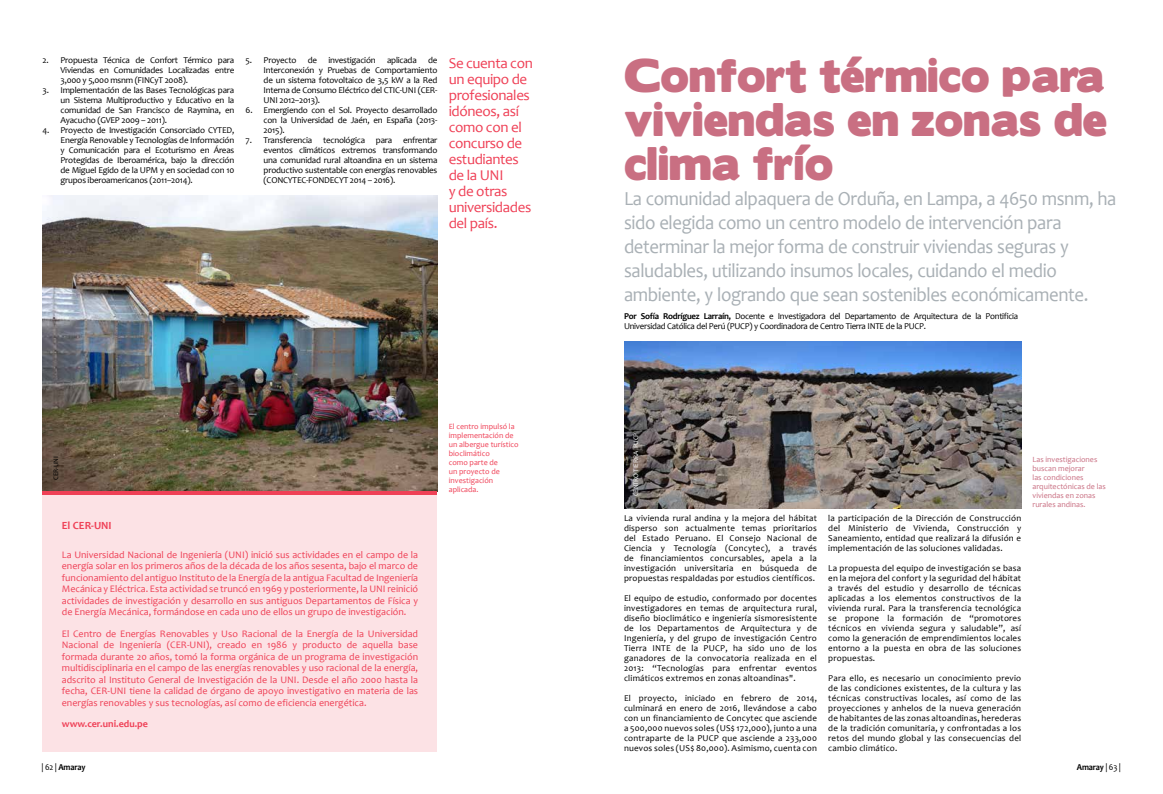
<style>
.page{position:relative;width:1163px;height:794px;background:#fff}
.page>*{position:absolute;margin:0;border:0;box-sizing:border-box;transform-origin:0 0}
.t1{font:42px/44px "Boris Black Bloxx";color:#c96f82;text-align:justify}
.t2{font:20px/24px "Candara";letter-spacing:-.02em;color:#a9b0b5;scale:.94 1}
.t3{font:15px/16px "Candara";letter-spacing:-.025em;color:#ef4056}
.t4{font:700 11px "Candara";color:#ef4056}
.t5{font:10px/11.5px "Candara";color:#ef4056;text-align:justify}
.t6{font:700 10px "Candara";color:#ef4056}
.t7{font:9px/10px "Candara";letter-spacing:-.025em;color:#000;text-align:justify}
.t8{font:700 9px "Candara";letter-spacing:-.02em;color:#000;scale:.93 1}
.t9{font:8px/9px "Candara";color:#ef4056}
.t10{font:8px/9px "Candara";color:#c96f82}
.t11{font:7px "Candara";letter-spacing:-.03em;color:#fff}
.t12{font:7px "Candara";letter-spacing:-.03em;color:#000}
.s1{font-weight:700}
.s2{font-weight:400}
</style>
<div class="page">
<div style="left:43px;top:493px;width:394px;height:258px;background:#fce2e5"></div>
<img style="left:43px;top:195px;width:394px;height:297px">
<hr style="left:43px;top:492px;width:394px;height:3px;background:#ef4056">
<img style="left:624px;top:342px;width:396px;height:166px">
<p class="t7" style="left:61px;top:55px;width:175px;text-indent:-18px">2. Propuesta Técnica de Confort Térmico para Viviendas en Comunidades Localizadas entre 3,000 y 5,000 msnm (FINCyT 2008).</p>
<p class="t7" style="left:61px;top:85px;width:175px;text-indent:-18px">3. Implementación de las Bases Tecnológicas para un Sistema Multiproductivo y Educativo en la comunidad de San Francisco de Raymina, en Ayacucho (GVEP 2009 – 2011).</p>
<p class="t7" style="left:61px;top:125px;width:175px;text-indent:-18px">4. Proyecto de Investigación Consorciado CYTED, Energía Renovable y Tecnologías de Información y Comunicación para el Ecoturismo en Áreas Protegidas de Iberoamérica, bajo la dirección de Miguel Egido de la UPM y en sociedad con 10 grupos iberoamericanos (2011–2014).</p>
<p class="t7" style="left:245px;top:55px;width:52px">5. Proyecto</p>
<p class="t7" style="left:308px;top:55px;width:11px">de</p>
<p class="t7" style="left:328px;top:55px;width:49px">investigación</p>
<p class="t7" style="left:387px;top:55px;width:31px">aplicada</p>
<p class="t7" style="left:263px;top:55px;width:175px;text-indent:164px">de Interconexión y Pruebas de Comportamiento de un sistema fotovoltaico de 3,5 kW a la Red Interna de Consumo Eléctrico del CTIC-UNI (CER-UNI 2012–2013).</p>
<p class="t7" style="left:263px;top:105px;width:175px;text-indent:-18px">6. Emergiendo con el Sol. Proyecto desarrollado con la Universidad de Jaén, en España (2013- 2015).</p>
<p class="t7" style="left:263px;top:135px;width:175px;text-indent:-18px">7. Transferencia tecnológica para enfrentar eventos climáticos extremos transformando una comunidad rural altoandina en un sistema productivo sustentable con energías renovables (CONCYTEC-FONDECYT 2014 – 2016).</p>
<h3 class="t3" style="left:448px;top:55px;width:86px">Se cuenta con un equipo de profesionales idóneos, así como con el concurso de estudiantes de la UNI<br>y de otras universidades del país.</h3>
<p class="t12" style="left:51px;top:480px;width:25px;rotate:-90deg">CER-UNI</p>
<p class="t4" style="left:62px;top:519px;width:51px">El CER-UNI</p>
<p class="t5" style="left:62px;top:549px;width:358px">La Universidad Nacional de Ingeniería (UNI) inició sus actividades en el campo de la energía solar en los primeros años de la década de los años sesenta, bajo el marco de funcionamiento del antiguo Instituto de la Energía de la antigua Facultad de Ingeniería Mecánica y Eléctrica. Esta actividad se truncó en 1969 y posteriormente, la UNI reinició actividades de investigación y desarrollo en sus antiguos Departamentos de Física y de Energía Mecánica, formándose en cada uno de ellos un grupo de investigación.</p>
<p class="t5" style="left:62px;top:628px;width:358px">El Centro de Energías Renovables y Uso Racional de la Energía de la Universidad Nacional de Ingeniería (CER-UNI), creado en 1986 y producto de aquella base formada durante 20 años, tomó la forma orgánica de un programa de investigación multidisciplinaria en el campo de las energías renovables y uso racional de la energía, adscrito al Instituto General de Investigación de la UNI. Desde el año 2000 hasta la fecha, CER-UNI tiene la calidad de órgano de apoyo investigativo en materia de las energías renovables y sus tecnologías, así como de eficiencia energética.</p>
<p class="t6" style="left:62px;top:718px;width:88px">www.cer.uni.edu.pe</p>
<p class="t9" style="left:448px;top:421px;width:71px">El centro impulsó la implementación de un albergue turístico bioclimático<br>como parte de<br>un proyecto de investigación aplicada.</p>
<h1 class="t1" style="left:624px;top:55px;width:485px">Confort térmico para viviendas en zonas de clima frío</h1>
<p class="t2" style="left:624px;top:187px;width:525px">La comunidad alpaquera de Orduña, en Lampa, a 4650 msnm, ha sido elegida como un centro modelo de intervención para determinar la mejor forma de construir viviendas seguras y saludables, utilizando insumos locales, cuidando el medio ambiente, y logrando que sean sostenibles económicamente.</p>
<p class="t7" style="left:624px;top:311px;width:395px"><span class="s1">Por Sofía Rodríguez Larraín,</span> Docente e Investigadora del Departamento de Arquitectura de la Pontificia<br>Universidad Católica del Perú (PUCP) y Coordinadora de Centro Tierra INTE de la PUCP.</p>
<p class="t11" style="left:631px;top:496px;width:65px;rotate:-90deg">CENTRO TIERRA PUCP</p>
<p class="t7" style="left:624px;top:513px;width:194px">La vivienda rural andina y la mejora del hábitat disperso son actualmente temas prioritarios del Estado Peruano. El Consejo Nacional de Ciencia y Tecnología (Concytec), a través de financiamientos concursables, apela a la investigación universitaria en búsqueda de propuestas respaldadas por estudios científicos.</p>
<p class="t7" style="left:624px;top:593px;width:194px">El equipo de estudio, conformado por docentes investigadores en temas de arquitectura rural, diseño bioclimático e ingeniería sismoresistente de los Departamentos de Arquitectura y de Ingeniería, y del grupo de investigación Centro Tierra INTE de la PUCP, ha sido uno de los ganadores de la convocatoria realizada en el 2013: “Tecnologías para enfrentar eventos climáticos extremos en zonas altoandinas".</p>
<p class="t7" style="left:624px;top:693px;width:194px">El proyecto, iniciado en febrero de 2014, culminará en enero de 2016, llevándose a cabo con un financiamiento de Concytec que asciende a 500,000 nuevos soles (US$ 172,000), junto a una contraparte de la PUCP que asciende a 233,000 nuevos soles (US$ 80,000). Asimismo, cuenta con</p>
<p class="t7" style="left:828px;top:513px;width:194px">la participación de la Dirección de Construcción del Ministerio de Vivienda, Construcción y Saneamiento, entidad que realizará la difusión e implementación de las soluciones validadas.</p>
<p class="t7" style="left:828px;top:563px;width:194px">La propuesta del equipo de investigación se basa en la mejora del confort y la seguridad del hábitat a través del estudio y desarrollo de técnicas aplicadas a los elementos constructivos de la vivienda rural. Para la transferencia tecnológica se propone la formación de “promotores técnicos en vivienda segura y saludable”, así como la generación de emprendimientos locales entorno a la puesta en obra de las soluciones propuestas.</p>
<p class="t7" style="left:828px;top:673px;width:194px">Para ello, es necesario un conocimiento previo de las condiciones existentes, de la cultura y las técnicas constructivas locales, así como de las proyecciones y anhelos de la nueva generación de habitantes de las zonas altoandinas, herederas de la tradición comunitaria, y confrontadas a los retos del mundo global y las consecuencias del cambio climático.</p>
<p class="t10" style="left:1032px;top:455px;width:75px">Las investigaciones buscan mejorar<br>las condiciones arquitectónicas de las viviendas en zonas rurales andinas.</p>
<p class="t8" style="left:42px;top:761px;width:49px"><span class="s2">| 62 |</span> Amaray</p>
<p class="t8" style="left:1076px;top:761px;width:49px">Amaray <span class="s2">| 63 |</span></p>
</div>
